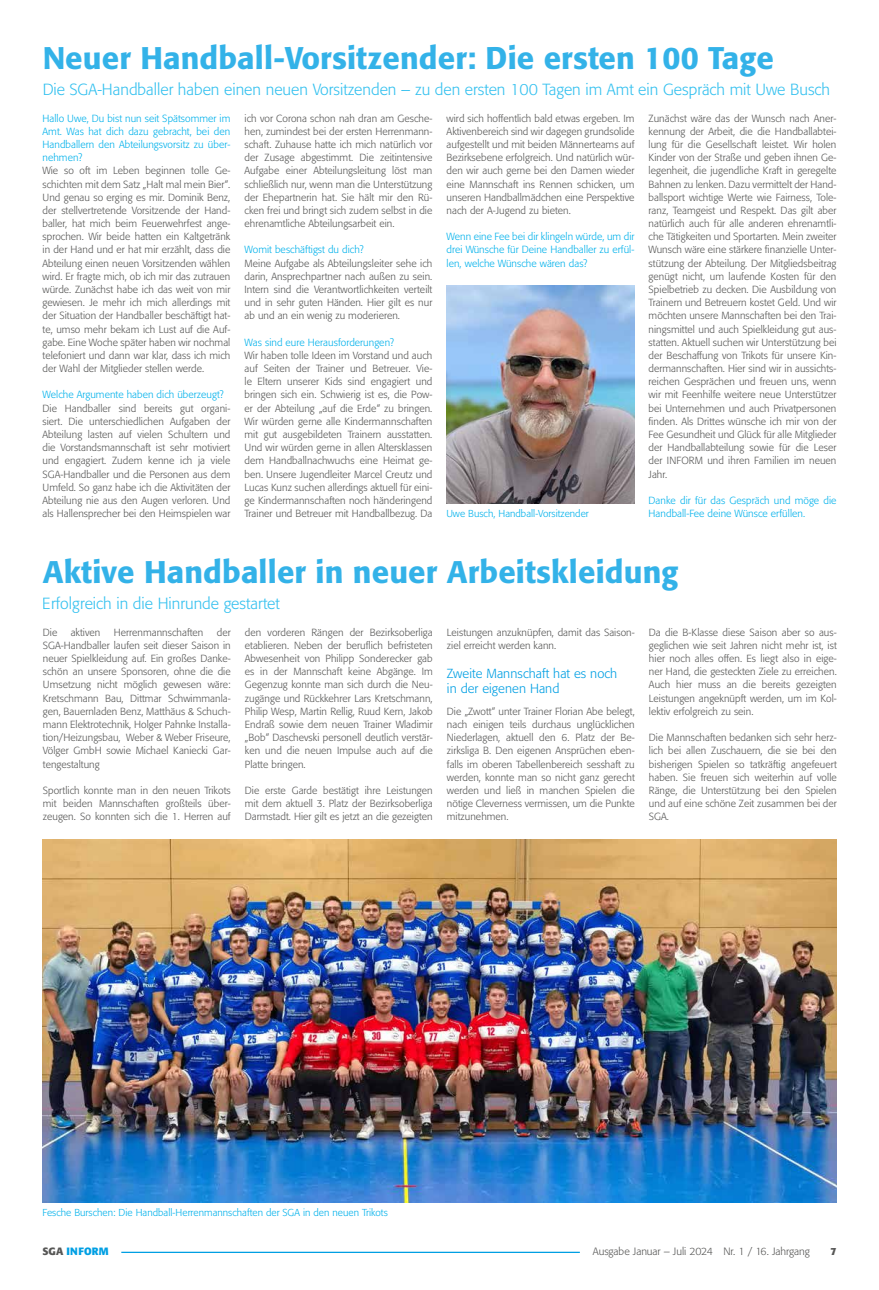
<style>
.page{position:relative;width:879px;height:1290px;background:#fff}
.page>*{position:absolute;margin:0;border:0;box-sizing:border-box;transform-origin:0 0}
.t1{font:500 31px "Formata";letter-spacing:.005em;color:#009fe3}
.t2{font:300 16px "Formata";color:#00b1eb}
.t3{font:300 13px/15.6px "Formata";letter-spacing:.005em;color:#009fe3}
.t4{font:300 10.5px "Formata";letter-spacing:-.005em;color:#575756}
.t5{font:700 10.5px "Formata";letter-spacing:.02em;color:#009fe3}
.t6{font:700 10.3px "Formata";color:#575756}
.t7{font:300 10.2px/13.2px "Formata";letter-spacing:.005em;color:#575756;text-align:justify}
.t8{font:300 10.2px/13.2px "Formata";letter-spacing:.005em;color:#00b1eb;text-align:justify}
.t9{font:300 10px "Formata";letter-spacing:.005em;color:#00b1eb}
.s1{color:#575756}
</style>
<div class="page">
<img style="left:43px;top:839px;width:793px;height:363px">
<img style="left:446px;top:285px;width:188px;height:219px">
<hr style="left:121px;top:1251px;width:459px;height:2px;background:#009fe3">
<h1 class="t1" style="left:43px;top:39px;width:733px">Neuer Handball-Vorsitzender: Die ersten 100 Tage</h1>
<p class="t7" style="left:648px;top:112px;width:189px">Zunächst wäre das der Wunsch nach Aner&shy;kennung der Arbeit, die die Handballabtei&shy;lung für die Gesellschaft leistet. Wir holen Kinder von der Straße und geben ihnen Ge&shy;legenheit, die jugendliche Kraft in geregelte Bahnen zu lenken. Dazu vermittelt der Hand&shy;ballsport wichtige Werte wie Fairness, Tole&shy;ranz, Teamgeist und Respekt. Das gilt aber natürlich auch für alle anderen ehrenamtli&shy;che Tätigkeiten und Sportarten. Mein zweiter Wunsch wäre eine stärkere finanzielle Unter&shy;stützung der Abteilung. Der Mitgliedsbeitrag genügt nicht, um laufende Kosten für den Spielbetrieb zu decken. Die Ausbildung von Trainern und Betreuern kostet Geld. Und wir möchten unsere Mannschaften bei den Trai&shy;ningsmittel und auch Spielkleidung gut aus&shy;statten. Aktuell suchen wir Unterstützung bei der Beschaffung von Trikots für unsere Kin&shy;dermannschaften. Hier sind wir in aussichts&shy;reichen Gesprächen und freuen uns, wenn wir mit Feenhilfe weitere neue Unterstützer bei Unternehmen und auch Privatpersonen finden. Als Drittes wünsche ich mir von der Fee Gesundheit und Glück für alle Mitglieder der Handballabteilung sowie für die Leser der INFORM und ihren Familien im neuen Jahr.</p>
<p class="t8" style="left:648px;top:494px;width:189px">Danke dir für das Gespräch und möge die<br>Handball-Fee deine Wünsce erfüllen.</p>
<h2 class="t2" style="left:43px;top:80px;width:789px">Die SGA-Handballer haben einen neuen Vorsitzenden – zu den ersten 100 Tagen im Amt ein Gespräch mit Uwe Busch</h2>
<p class="t7" style="left:446px;top:112px;width:189px">wird sich hoffentlich bald etwas ergeben. Im Aktivenbereich sind wir dagegen grundsolide aufgestellt und mit beiden Männerteams auf Bezirksebene erfolgreich. Und natürlich wür&shy;den wir auch gerne bei den Damen wieder eine Mannschaft ins Rennen schicken, um unseren Handballmädchen eine Perspektive nach der A-Jugend zu bieten.</p>
<p class="t8" style="left:446px;top:230px;width:189px">Wenn eine Fee bei dir klingeln würde, um dir drei Wünsche für Deine Handballer zu erfül&shy;len, welche Wünsche wären das?</p>
<p class="t8" style="left:43px;top:112px;width:189px">Hallo Uwe, Du bist nun seit Spätsommer im Amt. Was hat dich dazu gebracht, bei den Handballern den Abteilungsvorsitz zu über&shy;nehmen?</p>
<p class="t7" style="left:43px;top:164px;width:189px">Wie so oft im Leben beginnen tolle Ge&shy;schichten mit dem Satz „Halt mal mein Bier“.<br>Und genau so erging es mir. Dominik Benz, der stellvertretende Vorsitzende der Hand&shy;baller, hat mich beim Feuerwehrfest ange&shy;sprochen. Wir beide hatten ein Kaltgetränk in der Hand und er hat mir erzählt, dass die Abteilung einen neuen Vorsitzenden wählen wird. Er fragte mich, ob ich mir das zutrauen würde. Zunächst habe ich das weit von mir gewiesen. Je mehr ich mich allerdings mit der Situation der Handballer beschäftigt hat&shy;te, umso mehr bekam ich Lust auf die Auf&shy;gabe. Eine Woche später haben wir nochmal telefoniert und dann war klar, dass ich mich der Wahl der Mitglieder stellen werde.</p>
<p class="t8" style="left:43px;top:388px;width:183px">Welche Argumente haben dich überzeugt?</p>
<p class="t7" style="left:43px;top:401px;width:189px">Die Handballer sind bereits gut organi&shy;siert. Die unterschiedlichen Aufgaben der Abteilung lasten auf vielen Schultern und die Vorstandsmannschaft ist sehr motiviert und engagiert. Zudem kenne ich ja viele SGA-Handballer und die Personen aus dem Umfeld. So ganz habe ich die Aktivitäten der Abteilung nie aus den Augen verloren. Und als Hallensprecher bei den Heimspielen war</p>
<p class="t7" style="left:244px;top:112px;width:189px">ich vor Corona schon nah dran am Gesche&shy;hen, zumindest bei der ersten Herrenmann&shy;schaft. Zuhause hatte ich mich natürlich vor der Zusage abgestimmt. Die zeitintensive Aufgabe einer Abteilungsleitung löst man schließlich nur, wenn man die Unterstützung der Ehepartnerin hat. Sie hält mir den Rü&shy;cken frei und bringt sich zudem selbst in die ehrenamtliche Abteilungsarbeit ein.</p>
<p class="t8" style="left:244px;top:243px;width:121px">Womit beschäftigst du dich?</p>
<p class="t7" style="left:244px;top:256px;width:189px">Meine Aufgabe als Abteilungsleiter sehe ich darin, Ansprechpartner nach außen zu sein.<br>Intern sind die Verantwortlichkeiten verteilt und in sehr guten Händen. Hier gilt es nur ab und an ein wenig zu moderieren.</p>
<p class="t8" style="left:244px;top:336px;width:151px">Was sind eure Herausforderungen?</p>
<p class="t7" style="left:244px;top:349px;width:189px">Wir haben tolle Ideen im Vorstand und auch auf Seiten der Trainer und Betreuer. Vie&shy;le Eltern unserer Kids sind engagiert und bringen sich ein. Schwierig ist es, die Pow&shy;er der Abteilung „auf die Erde“ zu bringen.<br>Wir würden gerne alle Kindermannschaften mit gut ausgebildeten Trainern ausstatten.<br>Und wir würden gerne in allen Altersklassen dem Handballnachwuchs eine Heimat ge&shy;ben. Unsere Jugendleiter Marcel Creutz und Lucas Kunz suchen allerdings aktuell für eini&shy;ge Kindermannschaften noch händeringend Trainer und Betreuer mit Handballbezug. Da</p>
<p class="t9" style="left:446px;top:508px;width:144px">Uwe Busch, Handball-Vorsitzender</p>
<h1 class="t1" style="left:43px;top:553px;width:637px">Aktive Handballer in neuer Arbeitskleidung</h1>
<p class="t7" style="left:649px;top:626px;width:189px">Da die B-Klasse diese Saison aber so aus&shy;geglichen wie seit Jahren nicht mehr ist, ist hier noch alles offen. Es liegt also in eige&shy;ner Hand, die gesteckten Ziele zu erreichen.<br>Auch hier muss an die bereits gezeigten Leistungen angeknüpft werden, um im Kol&shy;lektiv erfolgreich zu sein.</p>
<p class="t7" style="left:649px;top:731px;width:189px">Die Mannschaften bedanken sich sehr herz&shy;lich bei allen Zuschauern, die sie bei den bisherigen Spielen so tatkräftig angefeuert haben. Sie freuen sich weiterhin auf volle Ränge, die Unterstützung bei den Spielen und auf eine schöne Zeit zusammen bei der SGA.</p>
<h2 class="t2" style="left:43px;top:594px;width:239px">Erfolgreich in die Hinrunde gestartet</h2>
<p class="t7" style="left:245px;top:626px;width:189px">den vorderen Rängen der Bezirksoberliga etablieren. Neben der beruflich befristeten Abwesenheit von Philipp Sonderecker gab es in der Mannschaft keine Abgänge. Im Gegenzug konnte man sich durch die Neu&shy;zugänge und Rückkehrer Lars Kretschmann, Philip Wesp, Martin Rellig, Ruud Kern, Jakob Endraß sowie dem neuen Trainer Wladimir „Bob“ Daschevski personell deutlich verstär&shy;ken und die neuen Impulse auch auf die Platte bringen.</p>
<p class="t7" style="left:245px;top:784px;width:189px">Die erste Garde bestätigt ihre Leistungen mit dem aktuell 3. Platz der Bezirksoberliga Darmstadt. Hier gilt es jetzt an die gezeigten</p>
<p class="t7" style="left:43px;top:626px;width:189px;text-indent:174px">der SGA-Handballer laufen seit dieser Saison in neuer Spielkleidung auf. Ein großes Danke&shy;schön an unsere Sponsoren, ohne die die Umsetzung nicht möglich gewesen wäre:<br>Kretschmann Bau, Dittmar Schwimmanla&shy;gen, Bauernladen Benz, Matthäus &amp; Schuch&shy;mann Elektrotechnik, Holger Pahnke Installa&shy;tion/Heizungsbau, Weber &amp; Weber Friseure, Völger GmbH sowie Michael Kaniecki Gar&shy;tengestaltung</p>
<p class="t7" style="left:43px;top:784px;width:189px">Sportlich konnte man in den neuen Trikots mit beiden Mannschaften großteils über&shy;zeugen. So konnten sich die 1. Herren auf</p>
<p class="t7" style="left:43px;top:626px;width:16px">Die</p>
<p class="t7" style="left:71px;top:626px;width:31px">aktiven</p>
<p class="t7" style="left:114px;top:626px;width:91px">Herrenmannschaften</p>
<p class="t7" style="left:447px;top:626px;width:189px">Leistungen anzuknüpfen, damit das Saison&shy;ziel erreicht werden kann.</p>
<p class="t3" style="left:447px;top:665px;width:172px">Zweite Mannschaft hat es noch in der eigenen Hand</p>
<p class="t7" style="left:447px;top:705px;width:189px">Die „Zwott“ unter Trainer Florian Abe belegt, nach einigen teils durchaus unglücklichen Niederlagen, aktuell den 6. Platz der Be&shy;zirksliga B. Den eigenen Ansprüchen eben&shy;falls im oberen Tabellenbereich sesshaft zu werden, konnte man so nicht ganz gerecht werden und ließ in manchen Spielen die nötige Cleverness vermissen, um die Punkte mitzunehmen.</p>
<p class="t9" style="left:43px;top:1206px;width:347px">Fesche Burschen: Die Handball-Herrenmannschaften der SGA in den neuen Trikots</p>
<p class="t5" style="left:43px;top:1245px;width:68px"><span class="s1">SGA</span> INFORM</p>
<p class="t4" style="left:593px;top:1245px;width:219px">Ausgabe Januar – Juli 2024 Nr. 1 / 16. Jahrgang</p>
<p class="t6" style="left:830px;top:1245px;width:7px">7</p>
</div>
